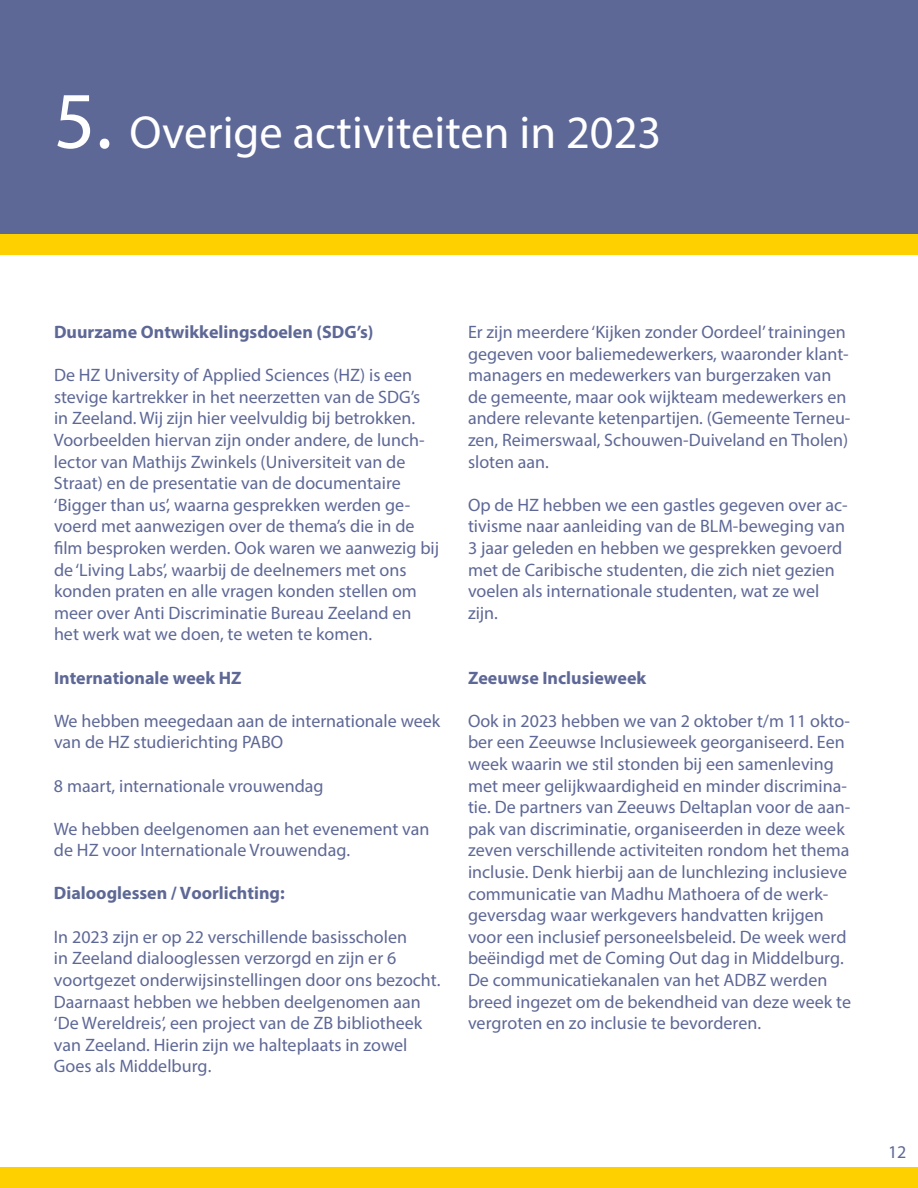
<style>
.page{position:relative;width:918px;height:1188px;background:#fff}
.page>*{position:absolute;margin:0;border:0;box-sizing:border-box;transform-origin:0 0}
.t1{font:46.5px "Myriad Pro";color:#fff}
.Alineastijl_2{font:18px/21.6px "Myriad Pro";color:#5e6896}
.Alineastijl_2-2{font:700 18px "Myriad Pro";color:#5e6896}
.Alineastijl_3{font:18px "Myriad Pro";color:#5e6896}
.s1{font-size:81px}
</style>
<div class="page">
<div style="left:0;top:0;width:918px;height:255px;background:#ffd000"></div>
<div style="left:0;top:0;width:918px;height:234px;background:#5e6896"></div>
<div style="left:0;top:1167px;width:918px;height:21px;background:#ffd000"></div>
<p class="t1" style="left:54px;top:104px;width:609px"><span class="s1">5.</span> Overige activiteiten in 2023</p>
<p class="Alineastijl_2-2" style="left:54px;top:320px;width:321px">Duurzame Ontwikkelingsdoelen (SDG’s)</p>
<p class="Alineastijl_2" style="left:54px;top:364px;width:387px">De HZ University of Applied Sciences (HZ) is een stevige kartrekker in het neerzetten van de SDG’s<br>in Zeeland. Wij zijn hier veelvuldig bij betrokken.<br>Voorbeelden hiervan zijn onder andere, de lunch&shy;lector van Mathijs Zwinkels (Universiteit van de Straat) en de presentatie van de documentaire ‘Bigger than us’, waarna gesprekken werden ge&shy;voerd met aanwezigen over de thema’s die in de film besproken werden. Ook waren we aanwezig bij de ‘Living Labs’, waarbij de deelnemers met ons konden praten en alle vragen konden stellen om meer over Anti Discriminatie Bureau Zeeland en het werk wat we doen, te weten te komen.</p>
<p class="Alineastijl_2-2" style="left:54px;top:666px;width:189px">Internationale week HZ</p>
<p class="Alineastijl_2" style="left:54px;top:710px;width:388px">We hebben meegedaan aan de internationale week van de HZ studierichting PABO</p>
<p class="Alineastijl_2" style="left:54px;top:774px;width:271px">8 maart, internationale vrouwendag</p>
<p class="Alineastijl_2" style="left:54px;top:818px;width:377px">We hebben deelgenomen aan het evenement van de HZ voor Internationale Vrouwendag.</p>
<p class="Alineastijl_2-2" style="left:54px;top:881px;width:232px">Dialooglessen / Voorlichting:</p>
<p class="Alineastijl_2" style="left:54px;top:926px;width:388px">In 2023 zijn er op 22 verschillende basisscholen<br>in Zeeland dialooglessen verzorgd en zijn er 6 voortgezet onderwijsinstellingen door ons bezocht.<br>Daarnaast hebben we hebben deelgenomen aan ‘De Wereldreis’, een project van de ZB bibliotheek van Zeeland. Hierin zijn we halteplaats in zowel Goes als Middelburg.</p>
<p class="Alineastijl_2" style="left:468px;top:321px;width:384px">Er zijn meerdere ‘Kijken zonder Oordeel’ trainingen gegeven voor baliemedewerkers, waaronder klant&shy;managers en medewerkers van burgerzaken van de gemeente, maar ook wijkteam medewerkers en andere relevante ketenpartijen. (Gemeente Terneu&shy;zen, Reimerswaal, Schouwen-Duiveland en Tholen) sloten aan.</p>
<p class="Alineastijl_2" style="left:468px;top:494px;width:381px">Op de HZ hebben we een gastles gegeven over ac&shy;tivisme naar aanleiding van de BLM-beweging van 3 jaar geleden en hebben we gesprekken gevoerd met de Caribische studenten, die zich niet gezien voelen als internationale studenten, wat ze wel zijn.</p>
<p class="Alineastijl_2-2" style="left:468px;top:666px;width:180px">Zeeuwse Inclusieweek</p>
<p class="Alineastijl_2" style="left:468px;top:710px;width:385px">Ook in 2023 hebben we van 2 oktober t/m 11 okto&shy;ber een Zeeuwse Inclusieweek georganiseerd. Een week waarin we stil stonden bij een samenleving met meer gelijkwaardigheid en minder discrimina&shy;tie. De partners van Zeeuws Deltaplan voor de aan&shy;pak van discriminatie, organiseerden in deze week zeven verschillende activiteiten rondom het thema inclusie. Denk hierbij aan de lunchlezing inclusieve communicatie van Madhu Mathoera of de werk&shy;geversdag waar werkgevers handvatten krijgen voor een inclusief personeelsbeleid. De week werd beëindigd met de Coming Out dag in Middelburg.<br>De communicatiekanalen van het ADBZ werden breed ingezet om de bekendheid van deze week te vergroten en zo inclusie te bevorderen.</p>
<p class="Alineastijl_3" style="left:888px;top:1141px;width:20px">12</p>
</div>
